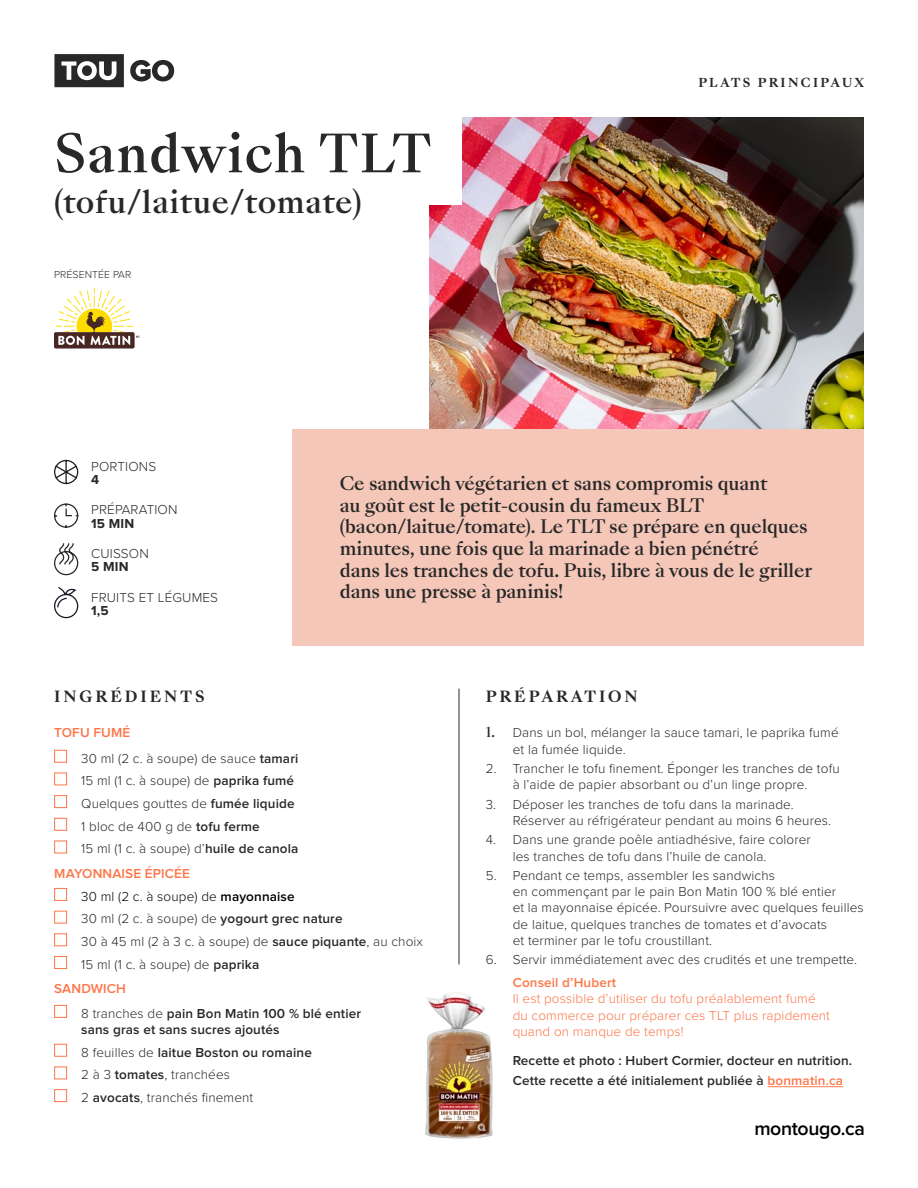
<style>
.page{position:relative;width:918px;height:1188px;background:#fff}
.page>*{position:absolute;margin:0;border:0;box-sizing:border-box;transform-origin:0 0}
.t1{font:500 51px "Sang Bleu Kingdom";letter-spacing:.02em;color:#282828}
.t2{font:500 30px "Sang Bleu Kingdom";letter-spacing:.02em;color:#282828}
.t3{font:600 19.5px "Proxima Nova";letter-spacing:-.02em;color:#000}
.t4{font:500 18px/21.6px "Sang Bleu Kingdom";letter-spacing:-.01em;color:#282828}
.t5{font:700 15px "Sang Bleu Kingdom";letter-spacing:.2em;color:#282828}
.t6{font:300 13.5px/16.2px "Proxima Nova";letter-spacing:.01em;color:#282828}
.t7{font:600 13.5px/22.6px "Proxima Nova";letter-spacing:.01em;color:#282828}
.t8{font:300 13.5px/16.2px "Proxima Nova";letter-spacing:.01em;color:#fd7548}
.t9{font:600 13.5px "Proxima Nova";letter-spacing:.01em;color:#fd7548}
.t10{font:700 13.5px "Proxima Nova";letter-spacing:.01em;color:#282828}
.t11{font:700 12px "Sang Bleu Kingdom";letter-spacing:.2em;color:#282828}
.t12{font:300 10.5px "Proxima Nova";letter-spacing:.01em;color:#282828}
.s1{font-weight:600;color:#fd7548}
.s2{font-weight:600}
.s3{color:#000}
.s4{font-weight:600;color:#000}
.s5{color:#fd7548}
.s6{font-weight:300}
.s7{font-family:"Sang Bleu Kingdom";font-weight:500}
</style>
<div class="page">
<img style="left:429px;top:117px;width:435px;height:312px">
<div style="left:54px;top:54px;width:70px;height:33px;background:#282828"></div>
<svg style="left:130px;top:60px;width:44px;height:21px"></svg>
<svg style="left:61px;top:61px;width:56px;height:19px"></svg>
<div style="left:292px;top:429px;width:572px;height:217px;background:#f5c7b8"></div>
<div style="left:54px;top:115px;width:408px;height:89px;background:#fff"></div>
<svg style="left:54px;top:288px;width:86px;height:61px"></svg>
<hr style="left:768px;top:1086px;width:75px;height:1px;background:#fd7548">
<hr style="left:459px;top:689px;width:1px;height:275px;background:#282828">
<div style="left:54px;top:750px;width:13px;height:13px;border:1px solid #fd7548"></div>
<div style="left:54px;top:773px;width:13px;height:12px;border:1px solid #fd7548"></div>
<div style="left:54px;top:795px;width:13px;height:13px;border:1px solid #fd7548"></div>
<div style="left:54px;top:818px;width:13px;height:13px;border:1px solid #fd7548"></div>
<div style="left:54px;top:841px;width:13px;height:12px;border:1px solid #fd7548"></div>
<div style="left:54px;top:1005px;width:13px;height:13px;border:1px solid #fd7548"></div>
<div style="left:54px;top:1044px;width:13px;height:13px;border:1px solid #fd7548"></div>
<div style="left:54px;top:1067px;width:13px;height:12px;border:1px solid #fd7548"></div>
<div style="left:54px;top:1089px;width:13px;height:13px;border:1px solid #fd7548"></div>
<div style="left:54px;top:888px;width:13px;height:13px;border:1px solid #fd7548"></div>
<div style="left:54px;top:911px;width:13px;height:12px;border:1px solid #fd7548"></div>
<div style="left:54px;top:933px;width:13px;height:13px;border:1px solid #fd7548"></div>
<div style="left:54px;top:956px;width:13px;height:13px;border:1px solid #fd7548"></div>
<svg style="left:54px;top:460px;width:24px;height:24px"></svg>
<svg style="left:54px;top:503px;width:24px;height:25px"></svg>
<svg style="left:54px;top:543px;width:24px;height:32px"></svg>
<svg style="left:54px;top:587px;width:24px;height:31px"></svg>
<img style="left:425px;top:992px;width:68px;height:147px">
<h1 class="t1" style="left:54px;top:118px;width:379px">Sandwich TLT</h1>
<h2 class="t2" style="left:54px;top:181px;width:309px">(tofu/laitue/tomate)</h2>
<p class="t12" style="left:54px;top:266px;width:79px">PRÉSENTÉE PAR</p>
<p class="t11" style="left:698px;top:74px;width:167px">PLATS PRINCIPAUX</p>
<p class="t6" style="left:91px;top:457px;width:67px">PORTIONS</p>
<p class="t10" style="left:91px;top:472px;width:10px">4</p>
<p class="t6" style="left:91px;top:501px;width:88px">PRÉPARATION</p>
<p class="t10" style="left:91px;top:516px;width:44px">15 MIN</p>
<p class="t6" style="left:91px;top:545px;width:59px">CUISSON</p>
<p class="t10" style="left:91px;top:559px;width:39px">5 MIN</p>
<p class="t6" style="left:91px;top:588px;width:128px">FRUITS ET LÉGUMES</p>
<p class="t10" style="left:91px;top:603px;width:19px">1,5</p>
<p class="t4" style="left:340px;top:473px;width:474px">Ce sandwich végétarien et sans compromis quant<br>au goût est le petit-cousin du fameux BLT (bacon/laitue/tomate). Le TLT se prépare en quelques minutes, une fois que la marinade a bien pénétré<br>dans les tranches de tofu. Puis, libre à vous de le griller dans une presse à paninis!</p>
<p class="t5" style="left:54px;top:686px;width:152px">INGRÉDIENTS</p>
<p class="t6" style="left:81px;top:720px;width:219px;line-height:25.2px;text-indent:-27px"><span class="s1">TOFU FUMÉ<br></span>30 ml (2 c. à soupe) de sauce <span class="s2">tamari</span></p>
<p class="t6" style="left:81px;top:769px;width:219px;line-height:22.6px">15 ml (1 c. à soupe) de <span class="s2">paprika fumé<br></span>Quelques gouttes de <span class="s2">fumée liquide<br></span>1 bloc de 400 g de <span class="s2">tofu ferme<br></span>15 ml (1 c. à soupe) d’<span class="s2">huile de canola</span></p>
<p class="t6" style="left:81px;top:862px;width:343px;line-height:22.6px;text-indent:-27px"><span class="s1">MAYONNAISE ÉPICÉE<br></span><span class="s3">30 ml (2 c. à soupe) de</span> <span class="s4">mayonnaise<br></span>30 ml (2 c. à soupe) de <span class="s2">yogourt grec nature<br></span>30 à 45 ml (2 à 3 c. à soupe) de <span class="s2">sauce piquante</span>, au choix 15 ml (1 c. à soupe) de <span class="s2">paprika</span></p>
<p class="t7" style="left:81px;top:976px;width:281px;line-height:25.2px;text-indent:-27px"><span class="s5">SANDWICH<br></span><span class="s6">8 tranches de</span> pain Bon Matin 100 % blé entier</p>
<p class="t7" style="left:81px;top:1018px;width:232px">sans gras et sans sucres ajoutés<br><span class="s6">8 feuilles de</span> laitue Boston ou romaine<br><span class="s6">2 à 3</span> tomates<span class="s6">, tranchées<br>2</span> avocats<span class="s6">, tranchés finement</span></p>
<p class="t5" style="left:486px;top:686px;width:153px">PRÉPARATION</p>
<p class="t6" style="left:513px;top:724px;width:327px;text-indent:-27px"><span class="s7">1.</span> Dans un bol, mélanger la sauce tamari, le paprika fumé et la fumée liquide.</p>
<p class="t6" style="left:486px;top:760px;width:355px;text-align:center">2. Trancher le tofu finement. Éponger les tranches de tofu à l’aide de papier absorbant ou d’un linge propre.</p>
<p class="t6" style="left:513px;top:795px;width:320px;text-indent:-27px">3. Déposer les tranches de tofu dans la marinade.<br>Réserver au réfrigérateur pendant au moins 6 heures.</p>
<p class="t6" style="left:513px;top:831px;width:300px;text-indent:-27px">4. Dans une grande poêle antiadhésive, faire colorer les tranches de tofu dans l’huile de canola.</p>
<p class="t6" style="left:513px;top:867px;width:352px;text-indent:-27px">5. Pendant ce temps, assembler les sandwichs<br>en commençant par le pain Bon Matin 100 % blé entier<br>et la mayonnaise épicée. Poursuivre avec quelques feuilles de laitue, quelques tranches de tomates et d’avocats<br>et terminer par le tofu croustillant.</p>
<p class="t6" style="left:486px;top:951px;width:373px">6. Servir immédiatement avec des crudités et une trempette.</p>
<p class="t9" style="left:513px;top:975px;width:105px">Conseil d’Hubert</p>
<p class="t8" style="left:513px;top:990px;width:319px">Il est possible d’utiliser du tofu préalablement fumé du commerce pour préparer ces TLT plus rapidement quand on manque de temps!</p>
<p class="t7" style="left:513px;top:1052px;width:341px;line-height:19.5px">Recette et photo : Hubert Cormier, docteur en nutrition.<br>Cette recette a été initialement publiée à <span class="s5">bonmatin.ca</span></p>
<h3 class="t3" style="left:754px;top:1117px;width:112px">montougo.ca</h3>
</div>
